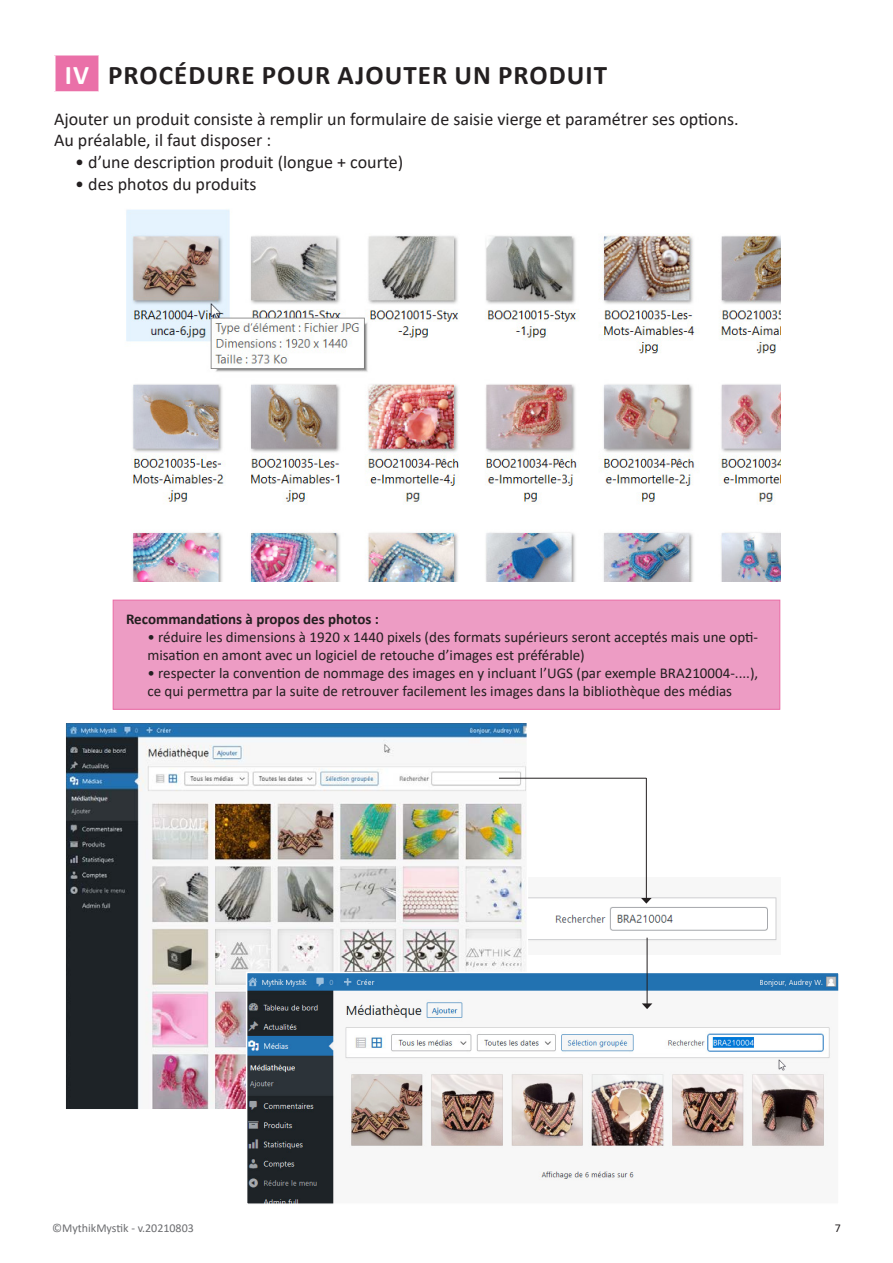
<style>
.page{position:relative;width:893px;height:1263px;background:#fff}
.page>*{position:absolute;margin:0;border:0;box-sizing:border-box;transform-origin:0 0}
.t1{font:700 27px "Calibri";letter-spacing:.04em;color:#231f20}
.t2{font:700 27px "Calibri";color:#fff}
.t3{font:18px/21.6px "Calibri";color:#231f20}
.t4{font:15px/18px "Calibri";color:#231f20}
.t5{font:700 15px "Calibri";color:#231f20}
.t6{font:12px "Calibri";color:#6c6d70}
.t7{font:12px "Calibri";color:#231f20}
</style>
<div class="page">
<div style="left:55px;top:55px;width:44px;height:37px;background:#ea70a8"></div>
<hr style="left:54px;top:54px;width:45px;height:2px;background:#fff">
<hr style="left:54px;top:55px;width:2px;height:36px;background:#fff">
<hr style="left:98px;top:55px;width:2px;height:36px;background:#fff">
<hr style="left:54px;top:91px;width:45px;height:2px;background:#fff">
<img style="left:126px;top:209px;width:654px;height:372px">
<div style="left:113px;top:600px;width:667px;height:109px;background:#ed9cc4"></div>
<div style="left:113px;top:600px;width:667px;height:109px;border:1px solid #ea70a8"></div>
<img style="left:528px;top:878px;width:249px;height:76px">
<img style="left:67px;top:724px;width:458px;height:383px">
<div style="left:64px;top:721px;width:464px;height:389px;border:2px solid #fff"></div>
<img style="left:249px;top:975px;width:588px;height:227px">
<div style="left:246px;top:972px;width:594px;height:233px;border:2px solid #fff"></div>
<hr style="left:499px;top:778px;width:147px;height:1px;background:#231f20">
<hr style="left:646px;top:778px;width:1px;height:121px;background:#231f20">
<svg style="left:641px;top:898px;width:11px;height:6px"></svg>
<hr style="left:647px;top:938px;width:1px;height:66px;background:#231f20">
<svg style="left:642px;top:1003px;width:10px;height:6px"></svg>
<p class="t2" style="left:65px;top:55px;width:26px">IV</p>
<p class="t1" style="left:108px;top:55px;width:500px">PROCÉDURE POUR AJOUTER UN PRODUIT</p>
<p class="t3" style="left:54px;top:108px;width:686px">Ajouter un produit consiste à remplir un formulaire de saisie vierge et paramétrer ses options.<br>Au préalable, il faut disposer :</p>
<p class="t3" style="left:75px;top:151px;width:329px">• d’une description produit (longue + courte)</p>
<p class="t3" style="left:75px;top:172px;width:183px">• des photos du produits</p>
<p class="t5" style="left:126px;top:609px;width:254px">Recommandations à propos des photos :</p>
<p class="t4" style="left:147px;top:628px;width:612px">• réduire les dimensions à 1920 x 1440 pixels (des formats supérieurs seront acceptés mais une opti&shy;misation en amont avec un logiciel de retouche d’images est préférable)</p>
<p class="t4" style="left:147px;top:664px;width:612px">• respecter la convention de nommage des images en y incluant l’UGS (par exemple BRA210004-....), ce qui permettra par la suite de retrouver facilement les images dans la bibliothèque des médias</p>
<p class="t6" style="left:52px;top:1219px;width:143px">©MythikMystik - v.20210803</p>
<p class="t7" style="left:835px;top:1219px;width:8px">7</p>
</div>
